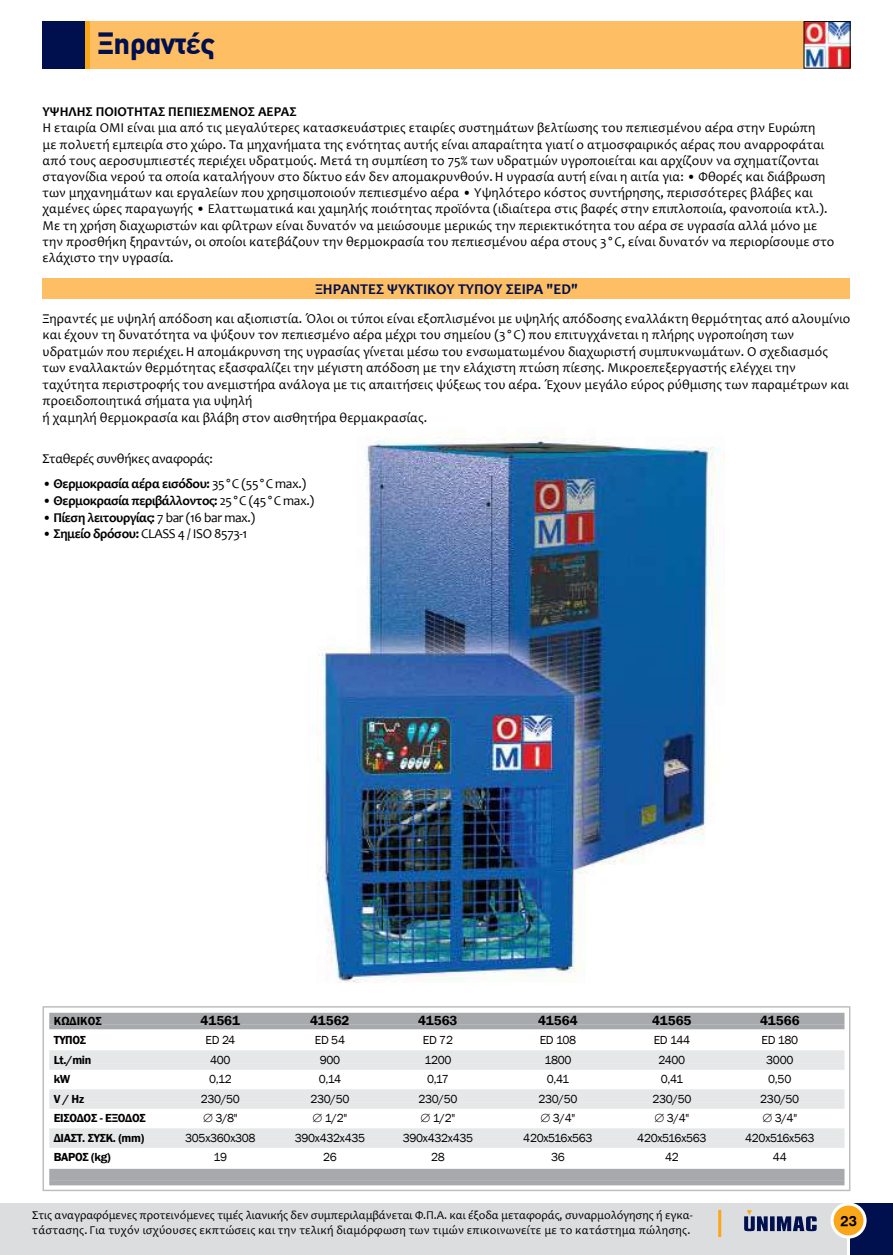
<style>
.page{position:relative;width:893px;height:1255px;background:#fff}
.page>*{position:absolute;margin:0;border:0;box-sizing:border-box;transform-origin:0 0}
.t1{font:700 30px "CF Din";color:#000f4d}
.t2{font:700 15px "Candara";color:#000f4d}
.t3{font:14.4px "UB Helvetica Bold";color:#000}
.t4{font:13.5px/16.2px "Candara";color:#000}
.t5{font:700 13.5px "Candara";letter-spacing:-.03em;color:#000}
.t6{font:13.5px "Candara";letter-spacing:-.03em;color:#000}
.t7{font:700 13.5px "Candara";color:#000}
.t8{font:600 13.5px "Franklin Gothic";color:#000}
.t9{font:12px "Franklin Gothic";letter-spacing:-.025em;color:#000}
.t10{font:12px/14.4px "Candara";letter-spacing:-.01em;color:#000}
.t11{font:600 12px "Franklin Gothic";letter-spacing:-.025em;color:#000}
.t12{font:600 12px "Franklin Gothic";color:#000}
.s1{font-family:"Franklin Gothic"}
.s2{font-weight:400}
.s3{font-family:"Franklin Gothic";font-weight:400}
.s4{font-weight:700}
</style>
<div class="page">
<div style="left:43px;top:21px;width:42px;height:48px;background:#000f4d"></div>
<div style="left:89px;top:21px;width:761px;height:48px;background:#fdbe64"></div>
<hr style="left:85px;top:21px;width:4px;height:48px;background:#faa61a">
<div style="left:850px;top:1203px;width:43px;height:51px;background:#000f4d"></div>
<div style="left:0;top:1203px;width:847px;height:51px;background:#dcddde"></div>
<hr style="left:718px;top:1209px;width:3px;height:27px;background:#faa61a">
<svg style="left:744px;top:1210px;width:73px;height:21px"></svg>
<svg style="left:830px;top:1202px;width:37px;height:36px"></svg>
<div style="left:834px;top:1205px;width:29px;height:30px;background:#faa61a;border-radius:50%"></div>
<img style="left:806px;top:23px;width:42px;height:43px">
<img style="left:317px;top:437px;width:407px;height:545px">
<div style="left:43px;top:278px;width:807px;height:21px;background:#fdbe64"></div>
<svg style="left:42px;top:1006px;width:809px;height:185px"></svg>
<div style="left:49px;top:1012px;width:795px;height:12px;background:#a7a9ac"></div>
<div style="left:49px;top:1024px;width:795px;height:5px;background:#a7a9ac"></div>
<div style="left:49px;top:1050px;width:795px;height:13px;background:#e6e7e8"></div>
<div style="left:49px;top:1063px;width:795px;height:6px;background:#e6e7e8"></div>
<div style="left:49px;top:1089px;width:795px;height:13px;background:#e6e7e8"></div>
<div style="left:49px;top:1102px;width:795px;height:6px;background:#e6e7e8"></div>
<div style="left:49px;top:1128px;width:795px;height:13px;background:#e6e7e8"></div>
<div style="left:49px;top:1141px;width:795px;height:6px;background:#e6e7e8"></div>
<div style="left:49px;top:1168px;width:795px;height:12px;background:#a7a9ac"></div>
<div style="left:49px;top:1180px;width:795px;height:5px;background:#a7a9ac"></div>
<h1 class="t1" style="left:98px;top:21px;width:119px">Ξηραντές</h1>
<p class="t7" style="left:43px;top:103px;width:256px">ΥΨΗΛΗΣ ΠΟΙΟΤΗΤΑΣ ΠΕΠΙΕΣΜΕΝΟΣ ΑΕΡΑΣ</p>
<p class="t4" style="left:43px;top:120px;width:793px">Η εταιρία OMI είναι μια από τις μεγαλύτερες κατασκευάστριες εταιρίες συστημάτων βελτίωσης του πεπιεσμένου αέρα στην Ευρώπη<br>με πολυετή εμπειρία στο χώρο. Τα μηχανήματα της ενότητας αυτής είναι απαραίτητα γιατί ο ατμοσφαιρικός αέρας που αναρροφάται από τους αεροσυμπιεστές περιέχει υδρατμούς. Μετά τη συμπίεση το 75% των υδρατμών υγροποιείται και αρχίζουν να σχηματίζονται σταγονίδια νερού τα οποία καταλήγουν στο δίκτυο εάν δεν απομακρυνθούν. Η υγρασία αυτή είναι η αιτία για: • Φθορές και διάβρωση των μηχανημάτων και εργαλείων που χρησιμοποιούν πεπιεσμένο αέρα • Υψηλότερο κόστος συντήρησης, περισσότερες βλάβες και χαμένες ώρες παραγωγής • Ελαττωματικά και χαμηλής ποιότητας προϊόντα (ιδιαίτερα στις βαφές στην επιπλοποιία, φανοποιία κτλ.).<br>Με τη χρήση διαχωριστών και φίλτρων είναι δυνατόν να μειώσουμε μερικώς την περιεκτικότητα του αέρα σε υγρασία αλλά μόνο με την προσθήκη ξηραντών, οι οποίοι κατεβάζουν την θερμοκρασία του πεπιεσμένου αέρα στους 3<span class="s1">°</span>C, είναι δυνατόν να περιορίσουμε στο ελάχιστο την υγρασία.</p>
<p class="t2" style="left:315px;top:279px;width:264px">ΞΗΡΑΝΤΕΣ ΨΥΚΤΙΚΟΥ ΤΥΠΟΥ ΣΕΙΡΑ "ED"</p>
<p class="t4" style="left:43px;top:310px;width:809px">Ξηραντές με υψηλή απόδοση και αξιοπιστία. Όλοι οι τύποι είναι εξοπλισμένοι με υψηλής απόδοσης εναλλάκτη θερμότητας από αλουμίνιο και έχουν τη δυνατότητα να ψύξουν τον πεπιεσμένο αέρα μέχρι του σημείου (3<span class="s1">°</span>C) που επιτυγχάνεται η πλήρης υγροποίηση των υδρατμών που περιέχει. Η απομάκρυνση της υγρασίας γίνεται μέσω του ενσωματωμένου διαχωριστή συμπυκνωμάτων. Ο σχεδιασμός των εναλλακτών θερμότητας εξασφαλίζει την μέγιστη απόδοση με την ελάχιστη πτώση πίεσης. Μικροεπεξεργαστής ελέγχει την ταχύτητα περιστροφής του ανεμιστήρα ανάλογα με τις απαιτήσεις ψύξεως του αέρα. Έχουν μεγάλο εύρος ρύθμισης των παραμέτρων και προειδοποιητικά σήματα για υψηλή<br>ή χαμηλή θερμοκρασία και βλάβη στον αισθητήρα θερμακρασίας.</p>
<p class="t6" style="left:43px;top:450px;width:172px">Σταθερές συνθήκες αναφοράς:</p>
<p class="t5" style="left:43px;top:475px;width:265px"><span class="s2">•</span> Θερμοκρασία αέρα εισόδου: <span class="s2">35</span><span class="s3">°</span><span class="s2">C (55</span><span class="s3">°</span><span class="s2">C max.)</span></p>
<p class="t5" style="left:43px;top:492px;width:273px"><span class="s2">•</span> Θερμοκρασία περιβάλλοντος: <span class="s2">25</span><span class="s3">°</span><span class="s2">C (45</span><span class="s3">°</span><span class="s2">C max.)</span></p>
<p class="t5" style="left:43px;top:508px;width:214px"><span class="s2">•</span> Πίεση λειτουργίας: <span class="s2">7 bar (16 bar max.)</span></p>
<p class="t6" style="left:43px;top:525px;width:206px">• <span class="s4">Σημείο δρόσου:</span> CLASS 4 / ISO 8573-1</p>
<p class="t12" style="left:54px;top:1013px;width:49px">ΚΩΔΙΚΟΣ</p>
<p class="t8" style="left:201px;top:1011px;width:41px">41561</p>
<p class="t8" style="left:310px;top:1011px;width:41px">41562</p>
<p class="t8" style="left:418px;top:1011px;width:41px">41563</p>
<p class="t8" style="left:538px;top:1011px;width:41px">41564</p>
<p class="t8" style="left:652px;top:1011px;width:41px">41565</p>
<p class="t8" style="left:760px;top:1011px;width:41px">41566</p>
<p class="t11" style="left:54px;top:1032px;width:34px">ΤΥΠΟΣ</p>
<p class="t9" style="left:206px;top:1032px;width:31px">ED 24</p>
<p class="t9" style="left:315px;top:1032px;width:32px">ED 54</p>
<p class="t9" style="left:423px;top:1032px;width:32px">ED 72</p>
<p class="t9" style="left:540px;top:1032px;width:38px">ED 108</p>
<p class="t9" style="left:654px;top:1032px;width:38px">ED 144</p>
<p class="t9" style="left:761px;top:1032px;width:38px">ED 180</p>
<p class="t11" style="left:54px;top:1052px;width:39px">Lt./min</p>
<p class="t9" style="left:210px;top:1052px;width:22px">400</p>
<p class="t9" style="left:320px;top:1052px;width:22px">900</p>
<p class="t9" style="left:424px;top:1052px;width:29px">1200</p>
<p class="t9" style="left:544px;top:1052px;width:29px">1800</p>
<p class="t9" style="left:659px;top:1052px;width:28px">2400</p>
<p class="t9" style="left:766px;top:1052px;width:29px">3000</p>
<p class="t11" style="left:54px;top:1071px;width:18px">kW</p>
<p class="t9" style="left:209px;top:1071px;width:24px">0,12</p>
<p class="t9" style="left:319px;top:1071px;width:24px">0,14</p>
<p class="t9" style="left:427px;top:1071px;width:23px">0,17</p>
<p class="t9" style="left:547px;top:1071px;width:24px">0,41</p>
<p class="t9" style="left:661px;top:1071px;width:24px">0,41</p>
<p class="t9" style="left:768px;top:1071px;width:25px">0,50</p>
<p class="t11" style="left:54px;top:1091px;width:32px">V/Hz</p>
<p class="t9" style="left:201px;top:1091px;width:41px">230/50</p>
<p class="t9" style="left:310px;top:1091px;width:41px">230/50</p>
<p class="t9" style="left:418px;top:1091px;width:41px">230/50</p>
<p class="t9" style="left:538px;top:1091px;width:41px">230/50</p>
<p class="t9" style="left:652px;top:1091px;width:41px">230/50</p>
<p class="t9" style="left:760px;top:1091px;width:41px">230/50</p>
<p class="t11" style="left:54px;top:1110px;width:93px">ΕΙΣΟΔΟΣ - ΕΞΟΔΟΣ</p>
<p class="t9" style="left:203px;top:1110px;width:36px">∅ 3/8"</p>
<p class="t9" style="left:313px;top:1110px;width:36px">∅ 1/2"</p>
<p class="t9" style="left:421px;top:1110px;width:36px">∅ 1/2"</p>
<p class="t9" style="left:541px;top:1110px;width:36px">∅ 3/4"</p>
<p class="t9" style="left:655px;top:1110px;width:36px">∅ 3/4"</p>
<p class="t9" style="left:762px;top:1110px;width:36px">∅ 3/4"</p>
<p class="t11" style="left:54px;top:1130px;width:92px">ΔΙΑΣΤ. ΣΥΣΚ. (mm)</p>
<p class="t9" style="left:185px;top:1130px;width:72px">305x360x308</p>
<p class="t9" style="left:295px;top:1130px;width:72px">390x432x435</p>
<p class="t9" style="left:403px;top:1130px;width:72px">390x432x435</p>
<p class="t9" style="left:523px;top:1130px;width:71px">420x516x563</p>
<p class="t9" style="left:637px;top:1130px;width:71px">420x516x563</p>
<p class="t9" style="left:745px;top:1130px;width:71px">420x516x563</p>
<p class="t11" style="left:54px;top:1149px;width:58px">ΒΑΡΟΣ (kg)</p>
<p class="t9" style="left:214px;top:1149px;width:15px">19</p>
<p class="t9" style="left:323px;top:1149px;width:15px">26</p>
<p class="t9" style="left:431px;top:1149px;width:15px">28</p>
<p class="t9" style="left:551px;top:1149px;width:15px">36</p>
<p class="t9" style="left:665px;top:1149px;width:15px">42</p>
<p class="t9" style="left:773px;top:1149px;width:15px">44</p>
<p class="t10" style="left:32px;top:1208px;width:662px">Στις αναγραφόμενες προτεινόμενες τιμές λιανικής δεν συμπεριλαμβάνεται Φ.Π.Α. και έξοδα μεταφοράς, συναρμολόγησης ή εγκα&shy;τάστασης. Για τυχόν ισχύουσες εκπτώσεις και την τελική διαμόρφωση των τιμών επικοινωνείτε με το κατάστημα πώλησης.</p>
<p class="t3" style="left:840px;top:1212px;width:18px">23</p>
</div>
